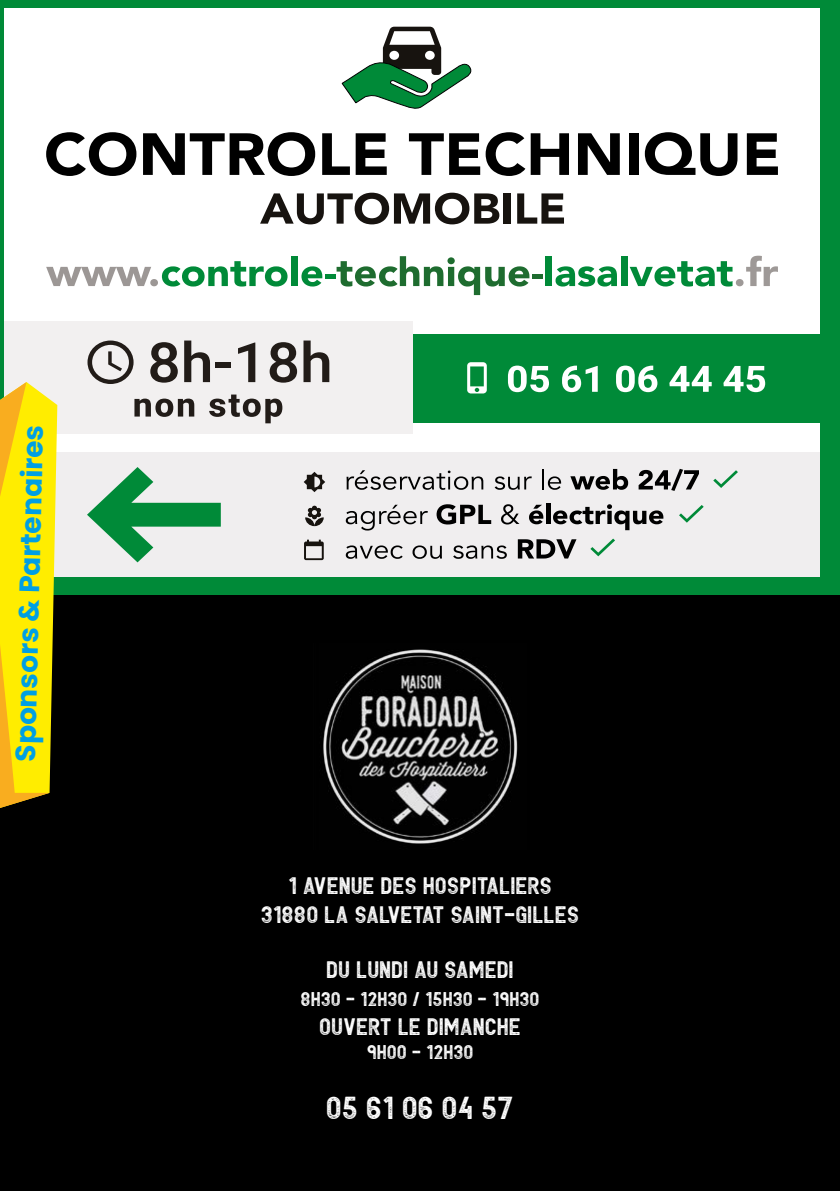
<style>
.page{position:relative;width:840px;height:1191px;background:#fff}
.page>*{position:absolute;margin:0;border:0;box-sizing:border-box;transform-origin:0 0}
.t1{font:32px "Hikou Rough";color:#fff}
.t2{font:700 28px "Poppins";color:#009fe3}
.t3{font:24px/28.8px "Hikou Rough";color:#fff;text-align:center}
.t4{font:20px "Hikou Rough";color:#fff}
</style>
<div class="page">
<div style="left:0;top:452px;width:839px;height:125px;background:#f0eeef"></div>
<div style="left:412px;top:334px;width:427px;height:89px;background:#008a38"></div>
<div style="left:0;top:322px;width:412px;height:112px;background:#f2f0f0"></div>
<svg style="left:467px;top:362px;width:19px;height:31px"></svg>
<svg style="left:87px;top:340px;width:46px;height:44px"></svg>
<div style="left:0;top:577px;width:839px;height:18px;background:#008a38"></div>
<div style="left:0;top:0;width:839px;height:8px;background:#008a38"></div>
<hr style="left:0;top:0;width:3px;height:595px;background:#008a38">
<div style="left:820px;top:0;width:19px;height:595px;background:#008a38"></div>
<svg style="left:507px;top:365px;width:41px;height:27px"></svg>
<svg style="left:562px;top:365px;width:35px;height:27px"></svg>
<svg style="left:616px;top:365px;width:41px;height:27px"></svg>
<svg style="left:669px;top:366px;width:42px;height:26px"></svg>
<svg style="left:723px;top:366px;width:41px;height:26px"></svg>
<svg style="left:150px;top:342px;width:28px;height:41px"></svg>
<svg style="left:184px;top:340px;width:26px;height:42px"></svg>
<div style="left:215px;top:362px;width:16px;height:6px;background:#221c18"></div>
<svg style="left:238px;top:342px;width:17px;height:40px"></svg>
<svg style="left:269px;top:342px;width:28px;height:41px"></svg>
<svg style="left:303px;top:340px;width:26px;height:42px"></svg>
<svg style="left:134px;top:398px;width:60px;height:19px"></svg>
<svg style="left:209px;top:394px;width:73px;height:29px"></svg>
<svg style="left:46px;top:132px;width:90px;height:44px"></svg>
<svg style="left:143px;top:132px;width:172px;height:44px"></svg>
<svg style="left:322px;top:133px;width:64px;height:42px"></svg>
<svg style="left:408px;top:133px;width:35px;height:42px"></svg>
<svg style="left:449px;top:132px;width:119px;height:44px"></svg>
<svg style="left:578px;top:133px;width:41px;height:42px"></svg>
<div style="left:628px;top:133px;width:10px;height:42px;background:#000"></div>
<svg style="left:644px;top:132px;width:93px;height:44px"></svg>
<svg style="left:746px;top:133px;width:31px;height:42px"></svg>
<svg style="left:260px;top:193px;width:239px;height:31px"></svg>
<div style="left:503px;top:193px;width:7px;height:31px;background:#17130f"></div>
<svg style="left:517px;top:193px;width:46px;height:31px"></svg>
<svg style="left:46px;top:261px;width:241px;height:25px"></svg>
<div style="left:291px;top:256px;width:6px;height:30px;background:#008a38"></div>
<svg style="left:301px;top:266px;width:21px;height:20px"></svg>
<hr style="left:325px;top:274px;width:10px;height:4px;background:#008a38">
<svg style="left:336px;top:256px;width:193px;height:39px"></svg>
<hr style="left:531px;top:274px;width:11px;height:4px;background:#1e6c2f">
<div style="left:545px;top:256px;width:6px;height:30px;background:#008a38"></div>
<svg style="left:555px;top:266px;width:61px;height:20px"></svg>
<div style="left:620px;top:256px;width:7px;height:30px;background:#008a38"></div>
<svg style="left:629px;top:256px;width:148px;height:30px"></svg>
<svg style="left:346px;top:470px;width:137px;height:20px"></svg>
<svg style="left:494px;top:476px;width:37px;height:14px"></svg>
<hr style="left:541px;top:469px;width:2px;height:20px;background:#000">
<svg style="left:547px;top:476px;width:13px;height:14px"></svg>
<svg style="left:570px;top:469px;width:57px;height:21px"></svg>
<svg style="left:638px;top:469px;width:60px;height:22px"></svg>
<svg style="left:345px;top:505px;width:82px;height:25px"></svg>
<svg style="left:436px;top:504px;width:55px;height:20px"></svg>
<svg style="left:501px;top:504px;width:18px;height:20px"></svg>
<svg style="left:529px;top:505px;width:14px;height:19px"></svg>
<div style="left:545px;top:503px;width:5px;height:21px;background:#000"></div>
<svg style="left:553px;top:504px;width:110px;height:26px"></svg>
<svg style="left:345px;top:545px;width:57px;height:14px"></svg>
<svg style="left:412px;top:545px;width:29px;height:14px"></svg>
<svg style="left:453px;top:545px;width:53px;height:14px"></svg>
<svg style="left:517px;top:539px;width:59px;height:19px"></svg>
<svg style="left:304px;top:539px;width:19px;height:21px"></svg>
<svg style="left:305px;top:506px;width:18px;height:20px"></svg>
<svg style="left:303px;top:472px;width:22px;height:20px"></svg>
<svg style="left:713px;top:470px;width:24px;height:18px"></svg>
<svg style="left:679px;top:505px;width:24px;height:17px"></svg>
<svg style="left:590px;top:538px;width:24px;height:18px"></svg>
<svg style="left:342px;top:27px;width:130px;height:82px"></svg>
<svg style="left:87px;top:467px;width:134px;height:95px"></svg>
<div style="left:0;top:595px;width:839px;height:596px;background:#000"></div>
<img style="left:323px;top:649px;width:195px;height:195px">
<svg style="left:0;top:382px;width:57px;height:426px;background:#eed709"></svg>
<p class="t2" style="left:10px;top:761px;width:338px;rotate:-89deg">Sponsors &amp; Partenaires</p>
<p class="t3" style="left:260px;top:870px;width:320px">1 AVENUE DES HOSPITALIERS<br>31880 LA SALVETAT SAINT-GILLES</p>
<p class="t3" style="left:326px;top:953px;width:189px">DU LUNDI AU SAMEDI</p>
<p class="t4" style="left:300px;top:987px;width:240px">8H30 - 12H30 / 15H30 - 19H30</p>
<p class="t3" style="left:319px;top:1011px;width:203px">OUVERT LE DIMANCHE</p>
<p class="t4" style="left:366px;top:1040px;width:108px">9H00 - 12H30</p>
<h1 class="t1" style="left:326px;top:1088px;width:189px">05 61 06 04 57</h1>
</div>
